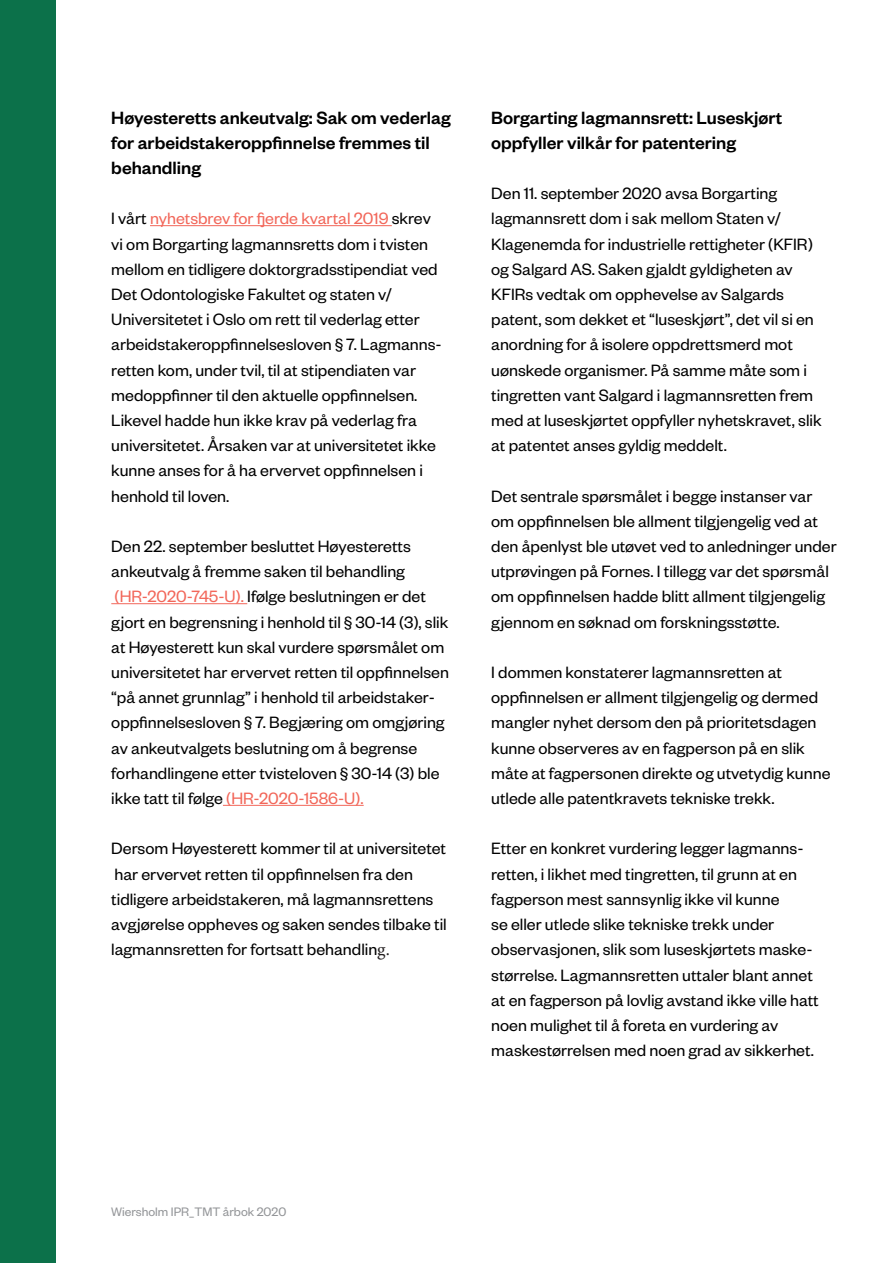
<style>
.page{position:relative;width:893px;height:1263px;background:#fff}
.page>*{position:absolute;margin:0;border:0;box-sizing:border-box;transform-origin:0 0}
.t1{font:500 19.5px/25.2px "Founders Grotesk";color:#000}
.t2{font:18px/25.2px "Founders Grotesk";color:#000}
.t3{font:13.5px "Founders Grotesk";color:#939598}
.s1{color:#f2675a}
.s2{font-family:"Minion Pro";color:#231f20}
</style>
<div class="page">
<hr style="left:150px;top:225px;width:242px;height:1px;background:#f2675a">
<hr style="left:111px;top:603px;width:136px;height:1px;background:#f2675a">
<hr style="left:223px;top:805px;width:141px;height:1px;background:#f2675a">
<div style="left:0;top:0;width:56px;height:1263px;background:#0c714a"></div>
<p class="t1" style="left:111px;top:104px;width:341px">Høyesteretts ankeutvalg: Sak om vederlag for arbeidstakeroppfinnelse fremmes til behandling</p>
<p class="t2" style="left:111px;top:205px;width:332px">I vårt <span class="s1">nyhetsbrev for fjerde kvartal 2019</span> skrev vi om Borgarting lagmannsretts dom i tvisten mellom en tidligere doktorgradsstipendiat ved Det Odontologiske Fakultet og staten v/ Universitetet i Oslo om rett til vederlag etter arbeidstakeroppfinnelsesloven § 7. Lagmanns&shy;retten kom, under tvil, til at stipendiaten var medoppfinner til den aktuelle oppfinnelsen.<br>Likevel hadde hun ikke krav på vederlag fra universitetet. Årsaken var at universitetet ikke kunne anses for å ha ervervet oppfinnelsen i henhold til loven.</p>
<p class="t2" style="left:111px;top:533px;width:339px">Den 22. september besluttet Høyesteretts ankeutvalg å fremme saken til behandling <span class="s1">(HR-2020-745-U).</span> Ifølge beslutningen er det gjort en begrensning i henhold til § 30-14 (3), slik at Høyesterett kun skal vurdere spørsmålet om universitetet har ervervet retten til oppfinnelsen “på annet grunnlag” i henhold til arbeidstaker&shy;oppfinnelsesloven § 7. Begjæring om omgjøring av ankeutvalgets beslutning om å begrense forhandlingene etter tvisteloven § 30-14 (3) ble ikke tatt til følge <span class="s1">(HR-2020-1586-U).</span></p>
<p class="t2" style="left:111px;top:835px;width:337px">Dersom Høyesterett kommer til at universitetet har ervervet retten til oppfinnelsen fra den tidligere arbeidstakeren, må lagmannsrettens avgjørelse oppheves og saken sendes tilbake til lagmannsretten for fortsatt behandlin<span class="s2">g.</span></p>
<p class="t1" style="left:491px;top:104px;width:293px">Borgarting lagmannsrett: Luseskjørt oppfyller vilkår for patentering</p>
<p class="t2" style="left:491px;top:180px;width:332px">Den 11. september 2020 avsa Borgarting lagmannsrett dom i sak mellom Staten v/ Klagenemda for industrielle rettigheter (KFIR) og Salgard AS. Saken gjaldt gyldigheten av KFIRs vedtak om opphevelse av Salgards patent, som dekket et “luseskjørt”, det vil si en anordning for å isolere oppdrettsmerd mot uønskede organismer. På samme måte som i tingretten vant Salgard i lagmannsretten frem med at luseskjørtet oppfyller nyhetskravet, slik at patentet anses gyldig meddelt.</p>
<p class="t2" style="left:491px;top:482px;width:347px">Det sentrale spørsmålet i begge instanser var om oppfinnelsen ble allment tilgjengelig ved at den åpenlyst ble utøvet ved to anledninger under utprøvingen på Fornes. I tillegg var det spørsmål om oppfinnelsen hadde blitt allment tilgjengelig gjennom en søknad om forskningsstøtte.</p>
<p class="t2" style="left:491px;top:659px;width:341px">I dommen konstaterer lagmannsretten at oppfinnelsen er allment tilgjengelig og dermed mangler nyhet dersom den på prioritetsdagen kunne observeres av en fagperson på en slik måte at fagpersonen direkte og utvetydig kunne utlede alle patentkravets tekniske trekk.</p>
<p class="t2" style="left:491px;top:835px;width:329px">Etter en konkret vurdering legger lagmanns&shy;retten, i likhet med tingretten, til grunn at en fagperson mest sannsynlig ikke vil kunne<br>se eller utlede slike tekniske trekk under observasjonen, slik som luseskjørtets maske&shy;størrelse. Lagmannsretten uttaler blant annet at en fagperson på lovlig avstand ikke ville hatt noen mulighet til å foreta en vurdering av maskestørrelsen med noen grad av sikkerhet.</p>
<p class="t3" style="left:111px;top:1204px;width:176px">Wiersholm IPR_TMT årbok 2020</p>
</div>
